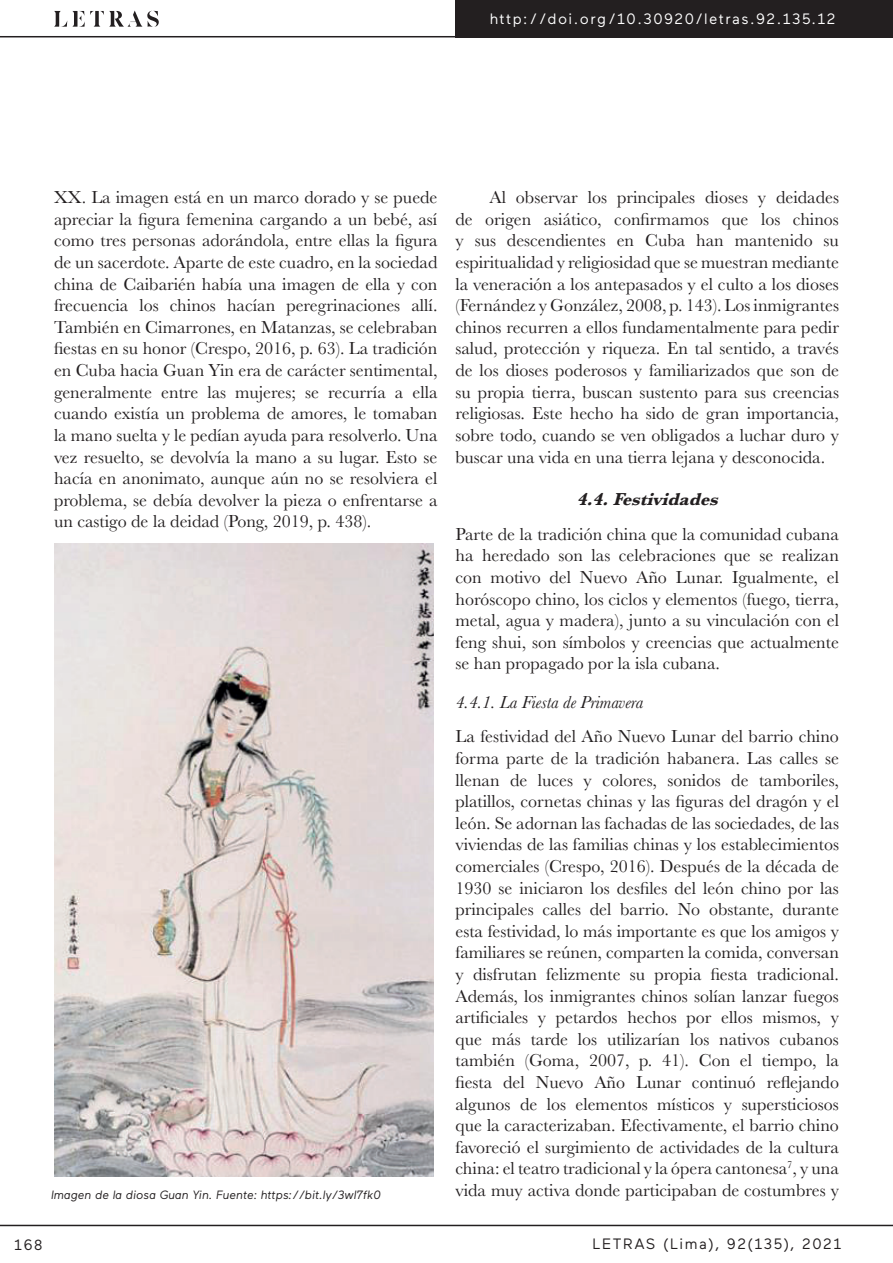
<style>
.page{position:relative;width:893px;height:1263px;background:#fff}
.page>*{position:absolute;margin:0;border:0;box-sizing:border-box;transform-origin:0 0}
.t1{font:18px/21.6px "Baskerville";color:#231f20;text-align:justify}
.t2{font:italic 18px "Baskerville";color:#231f20}
.t3{font:italic 700 18px "Baskerville";color:#231f20}
.t4{font:15px "Maax";letter-spacing:.1em;color:#fff}
.t5{font:15px "Maax";letter-spacing:.1em;color:#231f20}
.t6{font:italic 12px "Maax";color:#231f20}
</style>
<div class="page">
<div style="left:455px;top:0;width:438px;height:37px;background:#231f20"></div>
<svg style="left:54px;top:11px;width:105px;height:16px"></svg>
<hr style="left:0;top:36px;width:463px;height:1px;background:#231f20">
<hr style="left:0;top:1225px;width:893px;height:1px;background:#231f20">
<img style="left:55px;top:544px;width:379px;height:633px">
<p class="t4" style="left:490px;top:11px;width:347px">http://doi.org/10.30920/letras.92.135.12</p>
<p class="t1" style="left:54px;top:187px;width:385px">XX. La imagen está en un marco dorado y se puede apreciar la figura femenina cargando a un bebé, así como tres personas adorándola, entre ellas la figura de un sacerdote. Aparte de este cuadro, en la sociedad china de Caibarién había una imagen de ella y con frecuencia los chinos hacían peregrinaciones allí.<br>También en Cimarrones, en Matanzas, se celebraban fiestas en su honor (Crespo, 2016, p. 63). La tradición en Cuba hacia Guan Yin era de carácter sentimental, generalmente entre las mujeres; se recurría a ella cuando existía un problema de amores, le tomaban la mano suelta y le pedían ayuda para resolverlo. Una vez resuelto, se devolvía la mano a su lugar. Esto se hacía en anonimato, aunque aún no se resolviera el problema, se debía devolver la pieza o enfrentarse a un castigo de la deidad (Pong, 2019, p. 438).</p>
<p class="t1" style="left:455px;top:187px;width:385px;text-indent:34px">Al observar los principales dioses y deidades de origen asiático, confirmamos que los chinos y sus descendientes en Cuba han mantenido su espiritualidad y religiosidad que se muestran mediante la veneración a los antepasados y el culto a los dioses (Fernández y González, 2008, p. 143). Los inmigrantes chinos recurren a ellos fundamentalmente para pedir salud, protección y riqueza. En tal sentido, a través de los dioses poderosos y familiarizados que son de su propia tierra, buscan sustento para sus creencias religiosas. Este hecho ha sido de gran importancia, sobre todo, cuando se ven obligados a luchar duro y buscar una vida en una tierra lejana y desconocida.</p>
<p class="t3" style="left:577px;top:487px;width:149px">4.4.Festividades</p>
<p class="t1" style="left:455px;top:523px;width:385px">Parte de la tradición china que la comunidad cubana ha heredado son las celebraciones que se realizan con motivo del Nuevo Año Lunar. Igualmente, el horóscopo chino, los ciclos y elementos (fuego, tierra, metal, agua y madera), junto a su vinculación con el feng shui, son símbolos y creencias que actualmente se han propagado por la isla cubana.</p>
<p class="t2" style="left:455px;top:690px;width:189px">4.4.1. La Fiesta de Primavera</p>
<p class="t1" style="left:455px;top:726px;width:385px">La festividad del Año Nuevo Lunar del barrio chino forma parte de la tradición habanera. Las calles se llenan de luces y colores, sonidos de tamboriles, platillos, cornetas chinas y las figuras del dragón y el león. Se adornan las fachadas de las sociedades, de las viviendas de las familias chinas y los establecimientos comerciales (Crespo, 2016). Después de la década de 1930 se iniciaron los desfiles del león chino por las principales calles del barrio. No obstante, durante esta festividad, lo más importante es que los amigos y familiares se reúnen, comparten la comida, conversan y disfrutan felizmente su propia fiesta tradicional.<br>Además, los inmigrantes chinos solían lanzar fuegos artificiales y petardos hechos por ellos mismos, y que más tarde los utilizarían los nativos cubanos también (Goma, 2007, p. 41). Con el tiempo, la fiesta del Nuevo Año Lunar continuó reflejando algunos de los elementos místicos y supersticiosos que la caracterizaban. Efectivamente, el barrio chino favoreció el surgimiento de actividades de la cultura china: el teatro tradicional y la ópera cantonesa<sup>7</sup>, y una vida muy activa donde participaban de costumbres y</p>
<p class="t6" style="left:51px;top:1189px;width:331px">Imagen de la diosa Guan Yin. Fuente: https://bit.ly/3wI7fk0</p>
<p class="t5" style="left:14px;top:1236px;width:30px">168</p>
<p class="t5" style="left:592px;top:1236px;width:250px">LETRAS (Lima), 92(135), 2021</p>
</div>
